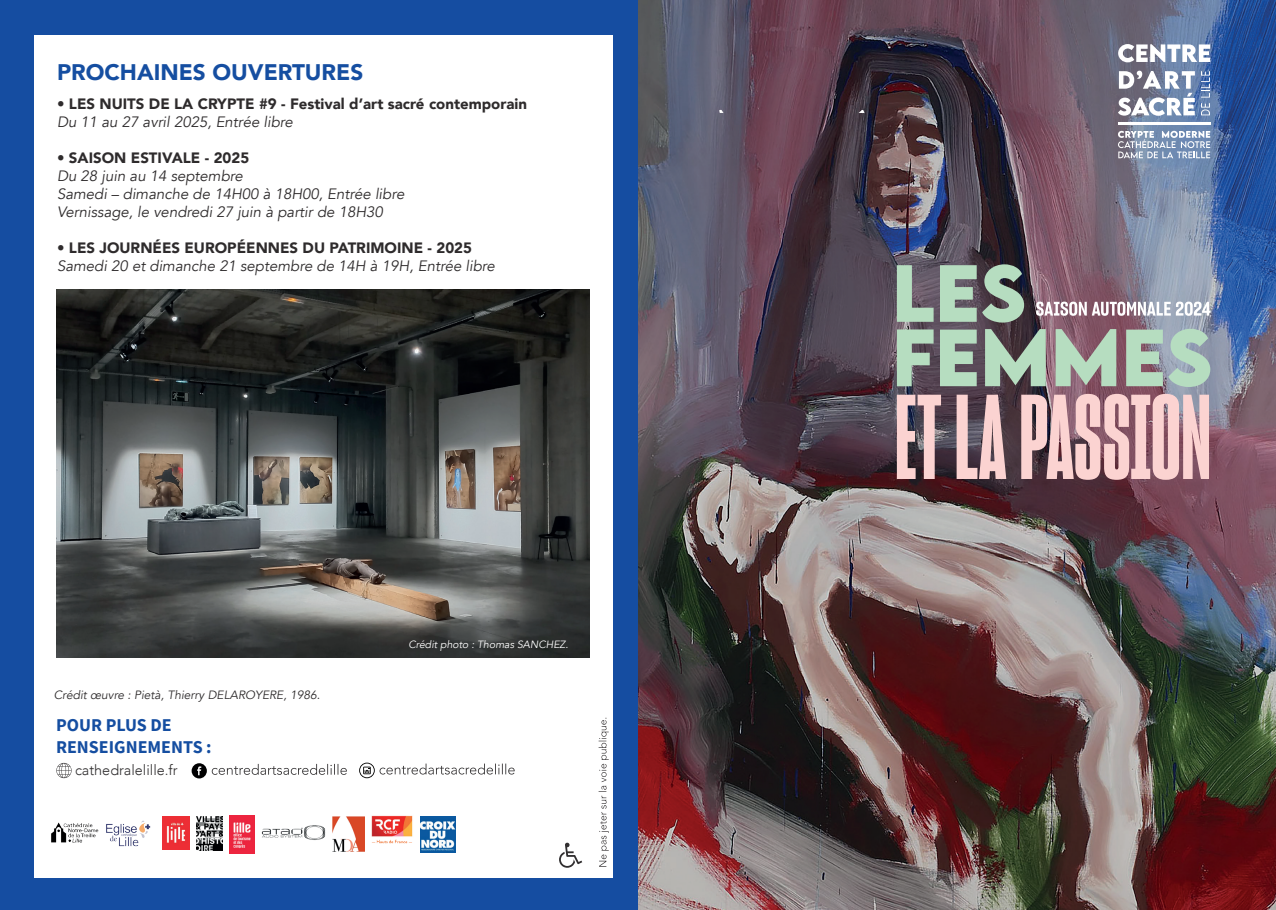
<style>
.page{position:relative;width:1276px;height:910px;background:#fff}
.page>*{position:absolute;margin:0;border:0;box-sizing:border-box;transform-origin:0 0}
.t1{font:900 22.5px "Avenir";color:#154ea1}
.t2{font:700 18px/21.6px "Source Sans Pro";color:#154ea1}
.t3{font:italic 15px/18px "Avenir";color:#2e2b2c}
.t4{font:900 15px "Avenir";color:#2e2b2c}
.t5{font:300 14.4px "Avenir";color:#312f30}
.t6{font:italic 12px "Avenir";color:#2e2b2c}
.t7{font:italic 10.5px "Avenir";color:#fff}
</style>
<div class="page">
<img style="left:638px;top:0;width:638px;height:910px">
<div style="left:0;top:0;width:638px;height:910px;background:#154da1"></div>
<div style="left:34px;top:35px;width:579px;height:842px;background:#fff"></div>
<svg style="left:56px;top:763px;width:16px;height:15px"></svg>
<svg style="left:359px;top:763px;width:155px;height:15px"></svg>
<svg style="left:192px;top:763px;width:155px;height:15px"></svg>
<img style="left:51px;top:822px;width:48px;height:21px">
<img style="left:420px;top:817px;width:36px;height:35px">
<img style="left:230px;top:816px;width:25px;height:37px">
<img style="left:163px;top:816px;width:26px;height:33px">
<img style="left:196px;top:816px;width:27px;height:35px">
<img style="left:261px;top:825px;width:65px;height:15px">
<svg style="left:559px;top:843px;width:23px;height:25px"></svg>
<svg style="left:598px;top:718px;width:11px;height:149px"></svg>
<img style="left:364px;top:815px;width:49px;height:37px">
<svg style="left:1118px;top:44px;width:92px;height:18px"></svg>
<svg style="left:1118px;top:71px;width:77px;height:45px"></svg>
<svg style="left:1201px;top:71px;width:9px;height:44px"></svg>
<hr style="left:1118px;top:122px;width:92px;height:3px;background:#fff">
<svg style="left:1118px;top:131px;width:92px;height:27px"></svg>
<svg style="left:858px;top:110px;width:6px;height:3px"></svg>
<svg style="left:718px;top:110px;width:5px;height:3px"></svg>
<img style="left:333px;top:816px;width:31px;height:36px">
<img style="left:56px;top:289px;width:534px;height:369px">
<img style="left:106px;top:820px;width:45px;height:27px">
<svg style="left:897px;top:265px;width:36px;height:57px"></svg>
<svg style="left:940px;top:265px;width:36px;height:57px"></svg>
<svg style="left:982px;top:264px;width:42px;height:59px"></svg>
<svg style="left:897px;top:329px;width:36px;height:57px"></svg>
<svg style="left:940px;top:330px;width:36px;height:56px"></svg>
<svg style="left:985px;top:329px;width:60px;height:57px"></svg>
<svg style="left:1055px;top:329px;width:61px;height:57px"></svg>
<svg style="left:1126px;top:329px;width:84px;height:58px"></svg>
<svg style="left:897px;top:395px;width:44px;height:84px"></svg>
<svg style="left:956px;top:395px;width:50px;height:84px"></svg>
<svg style="left:1021px;top:394px;width:188px;height:86px"></svg>
<svg style="left:1036px;top:302px;width:174px;height:14px"></svg>
<h1 class="t1" style="left:57px;top:53px;width:308px">PROCHAINES OUVERTURES</h1>
<p class="t4" style="left:57px;top:90px;width:471px">• LES NUITS DE LA CRYPTE #9 - Festival d’art sacré contemporain</p>
<p class="t3" style="left:57px;top:113px;width:237px">Du 11 au 27 avril 2025, Entrée libre</p>
<p class="t4" style="left:57px;top:144px;width:194px">• SAISON ESTIVALE - 2025</p>
<p class="t3" style="left:57px;top:167px;width:349px">Du 28 juin au 14 septembre<br>Samedi – dimanche de 14H00 à 18H00, Entrée libre<br>Vernissage, le vendredi 27 juin à partir de 18H30</p>
<p class="t4" style="left:57px;top:234px;width:416px">• LES JOURNÉES EUROPÉENNES DU PATRIMOINE - 2025</p>
<p class="t3" style="left:57px;top:257px;width:439px">Samedi 20 et dimanche 21 septembre de 14H à 19H, Entrée libre</p>
<p class="t6" style="left:54px;top:687px;width:268px">Crédit œuvre : Pietà, Thierry DELAROYERE, 1986.</p>
<p class="t2" style="left:56px;top:714px;width:157px">POUR PLUS DE<br>RENSEIGNEMENTS :</p>
<p class="t5" style="left:75px;top:762px;width:104px">cathedralelille.fr</p>
<p class="t7" style="left:408px;top:639px;width:161px">Crédit photo : Thomas SANCHEZ.</p>
</div>
